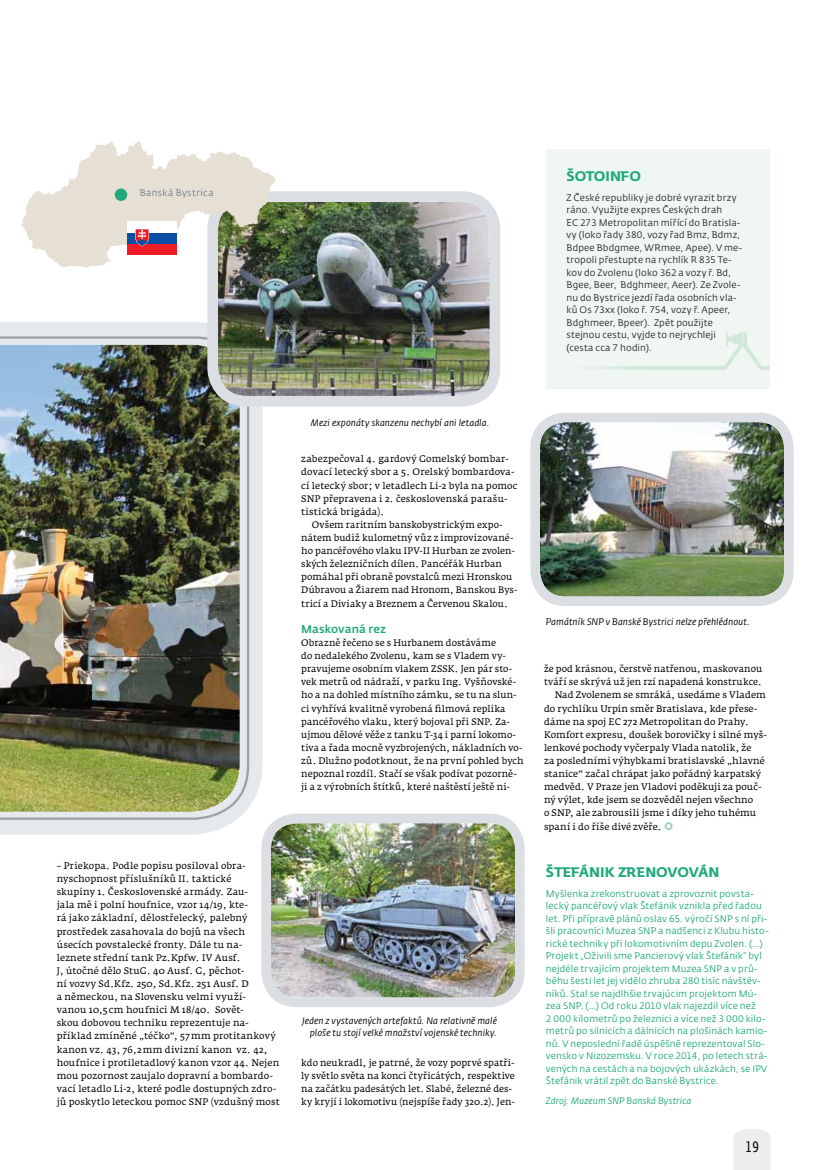
<style>
.page{position:relative;width:833px;height:1170px;background:#fff}
.page>*{position:absolute;margin:0;border:0;box-sizing:border-box;transform-origin:0 0}
.t1{font:15px "CD Fedra Cond Pro";color:#000}
.t2{font:700 13.75px "CD Fedra";color:#20a97d}
.t3{font:500 11.25px "CD Fedra";letter-spacing:.01em;color:#20a97d}
.t4{font:9.38px/13.1px "Fedra Serif A Pro";letter-spacing:.01em;color:#000}
.t5{font:9.38px/12.5px "CD Fedra";letter-spacing:.015em;color:#20a97d}
.t6{font:9.38px/12.5px "CD Fedra";letter-spacing:.015em;color:#282829}
.t7{font:italic 9.38px/11.9px "CD Fedra";letter-spacing:.01em;color:#000;text-align:right}
.t8{font:italic 9.38px "CD Fedra";letter-spacing:.01em;color:#20a97d}
.t9{font:9.38px "CD Fedra";letter-spacing:.035em;color:#707e8c}
.s1{font-weight:500;font-size:12.5px;color:#98cdb1}
</style>
<div class="page">
<svg style="left:734px;top:1129px;width:36px;height:40px"></svg>
<img style="left:0;top:322px;width:263px;height:512px">
<img style="left:219px;top:203px;width:269px;height:191px">
<div style="left:207px;top:191px;width:293px;height:215px;border:11px solid #dbdfe3;border-radius:34px"></div>
<img style="left:272px;top:824px;width:241px;height:171px">
<div style="left:261px;top:813px;width:263px;height:193px;border:10px solid #dbdfe3;border-radius:30px"></div>
<img style="left:541px;top:423px;width:241px;height:172px">
<div style="left:530px;top:412px;width:263px;height:194px;border:10px solid #dbdfe3;border-radius:30px"></div>
<div style="left:546px;top:149px;width:223px;height:240px;background:#f0f7f3"></div>
<svg style="left:593px;top:332px;width:176px;height:38px"></svg>
<svg style="left:22px;top:141px;width:254px;height:126px"></svg>
<p class="t9" style="left:140px;top:187px;width:75px">Banská Bystrica</p>
<h2 class="t2" style="left:566px;top:167px;width:76px">ŠOTOINFO</h2>
<p class="t6" style="left:566px;top:191px;width:177px">Z České republiky je dobré vyrazit brzy ráno. Využijte expres Českých drah<br>EC 273 Metropolitan mířící do Bratisla&shy;vy (loko řady 380, vozy řad Bmz, Bdmz, Bdpee Bbdgmee, WRmee, Apee). V me&shy;tropoli přestupte na rychlík R 835 Te&shy;kov do Zvolenu (loko 362 a vozy ř. Bd, Bgee, Beer, Bdghmeer, Aeer). Ze Zvole&shy;nu do Bystrice jezdí řada osobních vla&shy;ků Os 73xx (loko ř. 754, vozy ř. Apeer, Bdghmeer, Bpeer). Zpět použijte stejnou cestu, vyjde to nejrychleji (cesta cca 7 hodin).</p>
<p class="t4" style="left:57px;top:859px;width:225px">– Priekopa. Podle popisu posiloval obra&shy;nyschopnost příslušníků II. taktické<br>skupiny 1. Československé armády. Zau-<br>jala mě i polní houfnice, vzor 14/19, kte-<br>rá jako základní, dělostřelecký, palebný prostředek zasahovala do bojů na všech úsecích povstalecké fronty. Dále tu na-<br>leznete střední tank Pz.Kpfw. IV Ausf.<br>J, útočné dělo StuG. 40 Ausf. G, pěchot-<br>ní vozvy Sd.Kfz. 250, Sd.Kfz. 251 Ausf. D<br>a německou, na Slovensku velmi využí-<br>vanou 10,5cm houfnici M 18/40. Sovět-<br>skou dobovou techniku reprezentuje na&shy;příklad zmíněné „téčko“, 57mm protitankový kanon vz. 43, 76,2mm divizní kanon vz. 42, houfnice i protiletadlový kanon vzor 44. Nejen mou pozornost zaujalo dopravní a bombardo&shy;vací letadlo Li-2, které podle dostupných zdro&shy;jů poskytlo leteckou pomoc SNP (vzdušný most</p>
<p class="t7" style="left:311px;top:417px;width:180px">Mezi exponáty skanzenu nechybí ani letadla.</p>
<p class="t4" style="left:301px;top:452px;width:209px">zabezpečoval 4. gardový Gomelský bombar-</p>
<p class="t4" style="left:301px;top:465px;width:215px">dovací letecký sbor a 5. Orelský bombardova-</p>
<p class="t4" style="left:301px;top:478px;width:218px">cí letecký sbor; v letadlech Li-2 byla na pomoc</p>
<p class="t4" style="left:301px;top:492px;width:208px">SNP přepravena i 2. československá parašu-</p>
<p class="t4" style="left:301px;top:505px;width:84px">tistická brigáda).</p>
<p class="t4" style="left:312px;top:518px;width:192px">Ovšem raritním banskobystrickým expo-</p>
<p class="t4" style="left:301px;top:531px;width:214px">nátem budiž kulometný vůz z improvizované-</p>
<p class="t4" style="left:301px;top:544px;width:215px">ho pancéřového vlaku IPV-II Hurban ze zvolen-</p>
<p class="t4" style="left:301px;top:557px;width:202px">ských železničních dílen. Pancéřák Hurban</p>
<p class="t4" style="left:301px;top:570px;width:212px">pomáhal při obraně povstalců mezi Hronskou</p>
<p class="t4" style="left:301px;top:583px;width:218px">Dúbravou a Žiarem nad Hronom, Banskou Bys-</p>
<p class="t4" style="left:301px;top:596px;width:208px">tricí a Diviaky a Breznem a Červenou Skalou.</p>
<p class="t3" style="left:301px;top:622px;width:86px">Maskovaná rez</p>
<p class="t4" style="left:301px;top:636px;width:224px">Obrazně řečeno se s Hurbanem dostáváme<br>do nedalekého Zvolenu, kam se s Vladem vy&shy;pravujeme osobním vlakem ZSSK. Jen pár sto&shy;vek metrů od nádraží, v parku Ing. Vyšňovské&shy;ho a na dohled místního zámku, se tu na slun&shy;ci vyhřívá kvalitně vyrobená filmová replika pancéřového vlaku, který bojoval při SNP. Za&shy;ujmou dělové věže z tanku T-34 i parní lokomo&shy;tiva a řada mocně vyzbrojených, nákladních vo&shy;zů. Dlužno podotknout, že na první pohled bych nepoznal rozdíl. Stačí se však podívat pozorně&shy;ji a z výrobních štítků, které naštěstí ještě ni-</p>
<p class="t7" style="left:302px;top:1014px;width:196px">Jeden z vystavených artefaktů. Na relativně malé ploše tu stojí velké množství vojenské techniky.</p>
<p class="t4" style="left:301px;top:1055px;width:215px">kdo neukradl, je patrné, že vozy poprvé spatři&shy;ly světlo světa na konci čtyřicátých, respektive na začátku padesátých let. Slabé, železné des&shy;ky kryjí i lokomotivu (nejspíše řady 320.2). Jen-</p>
<p class="t7" style="left:546px;top:616px;width:205px">Památník SNP v Banské Bystrici nelze přehlédnout.</p>
<p class="t4" style="left:544px;top:662px;width:220px">že pod krásnou, čerstvě natřenou, maskovanou</p>
<p class="t4" style="left:544px;top:675px;width:219px">tváří se skrývá už jen rzí napadená konstrukce.</p>
<p class="t4" style="left:554px;top:688px;width:213px">Nad Zvolenem se smráká, usedáme s Vladem</p>
<p class="t4" style="left:544px;top:701px;width:215px">do rychlíku Urpin směr Bratislava, kde přese-</p>
<p class="t4" style="left:544px;top:714px;width:206px">dáme na spoj EC 272 Metropolitan do Prahy.</p>
<p class="t4" style="left:544px;top:728px;width:224px">Komfort expresu, doušek borovičky i silné myš-</p>
<p class="t4" style="left:544px;top:741px;width:209px">lenkové pochody vyčerpaly Vlada natolik, že</p>
<p class="t4" style="left:544px;top:754px;width:222px">za posledními výhybkami bratislavské „hlavné</p>
<p class="t4" style="left:544px;top:767px;width:219px">stanice“ začal chrápat jako pořádný karpatský</p>
<p class="t4" style="left:544px;top:780px;width:219px">medvěd. V Praze jen Vladovi poděkuji za pouč-</p>
<p class="t4" style="left:544px;top:793px;width:211px">ný výlet, kde jsem se dozvěděl nejen všechno</p>
<p class="t4" style="left:544px;top:806px;width:214px">o SNP, ale zabrousili jsme i díky jeho tuhému</p>
<p class="t4" style="left:544px;top:819px;width:131px">spaní i do říše divé zvěře. <span class="s1">○</span></p>
<h2 class="t2" style="left:546px;top:863px;width:175px">ŠTEFÁNIK ZRENOVOVÁN</h2>
<p class="t5" style="left:546px;top:887px;width:224px">Myšlenka zrekonstruovat a zprovoznit povsta&shy;lecký pancéřový vlak Štefánik vznikla před řadou let. Při přípravě plánů oslav 65. výročí SNP s ní při&shy;šli pracovníci Muzea SNP a nadšenci z Klubu histo&shy;rické techniky při lokomotivním depu Zvolen. (…)<br>Projekt „Oživili sme Pancierový vlak Štefánik“ byl nejdéle trvajícím projektem Muzea SNP a v prů&shy;běhu šesti let jej vidělo zhruba 280 tisíc návštěv&shy;níků. Stal se najdlhšie trvajúcim projektom Mú&shy;zea SNP. (…) Od roku 2010 vlak najezdil více než<br>2 000 kilometrů po železnici a více než 3 000 kilo&shy;metrů po silnicích a dálnicích na plošinách kamio&shy;nů. V neposlední řadě úspěšně reprezentoval Slo&shy;vensko v Nizozemsku. V roce 2014, po letech strá&shy;vených na cestách a na bojových ukázkách, se IPV Štefánik vrátil zpět do Banské Bystrice.</p>
<p class="t8" style="left:546px;top:1094px;width:147px">Zdroj: Muzeum SNP Banská Bystrica</p>
<h1 class="t1" style="left:745px;top:1138px;width:16px">19</h1>
</div>
